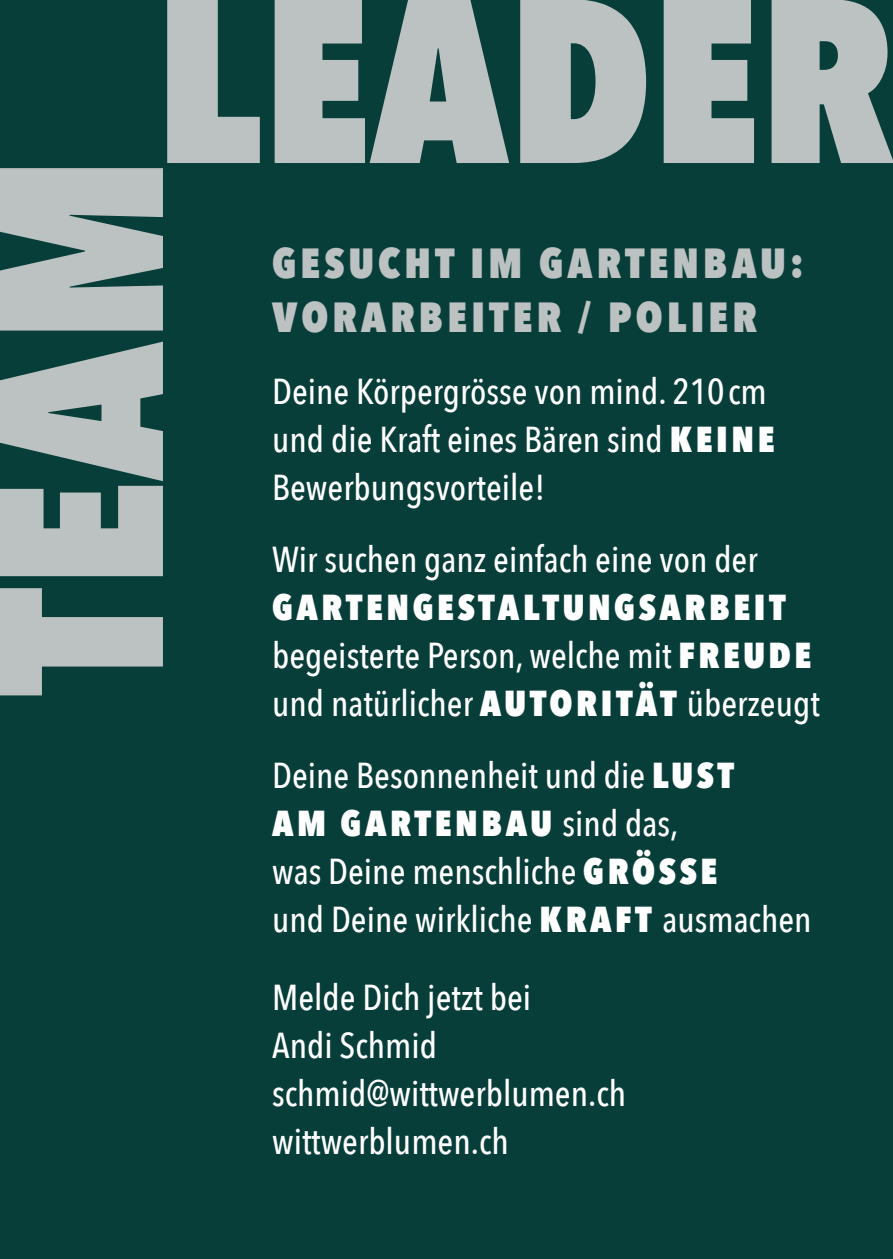
<style>
.page{position:relative;width:893px;height:1259px;background:#073e39}
.page>*{position:absolute;margin:0;border:0;box-sizing:border-box;transform-origin:0 0}
.t1{font:800 231px "Avenir Next Condensed";color:#bcc2c2}
.t2{font:800 42px/54px "Avenir Next Condensed";letter-spacing:.1em;color:#bcc2c2}
.t3{font:500 36px/48px "Avenir Next Condensed";color:#fff}
.s1{font-weight:800}
</style>
<div class="page">
<h1 class="t1" style="left:155px;top:-62px;width:740px">LEADER</h1>
<h1 class="t1" style="left:-62px;top:695px;width:541px;rotate:-90deg">TEAM</h1>
<p class="t2" style="left:272px;top:236px;width:533px">GESUCHT IM GARTENBAU:<br>VORARBEITER / POLIER</p>
<p class="t3" style="left:272px;top:367px;width:504px">Deine Körpergrösse von mind. 210cm und die Kraft eines Bären sind <span class="s1">KEINE<br></span>Bewerbungsvorteile!</p>
<p class="t3" style="left:272px;top:535px;width:487px">Wir suchen ganz einfach eine von der</p>
<p class="t3" style="left:272px;top:583px;width:549px"><span class="s1">GARTENGESTALTUNGSARBEIT </span>begeisterte Person, welche mit <span class="s1">FREUDE </span>und natürlicher <span class="s1">AUTORITÄT</span> überzeugt</p>
<p class="t3" style="left:272px;top:751px;width:541px">Deine Besonnenheit und die <span class="s1">LUST<br>AM GARTENBAU</span> sind das,<br>was Deine menschliche <span class="s1">GRÖSSE<br></span>und Deine wirkliche <span class="s1">KRAFT</span> ausmachen</p>
<p class="t3" style="left:272px;top:973px;width:355px">Melde Dich jetzt bei<br>Andi Schmid schmid@wittwerblumen.ch wittwerblumen.ch</p>
</div>
